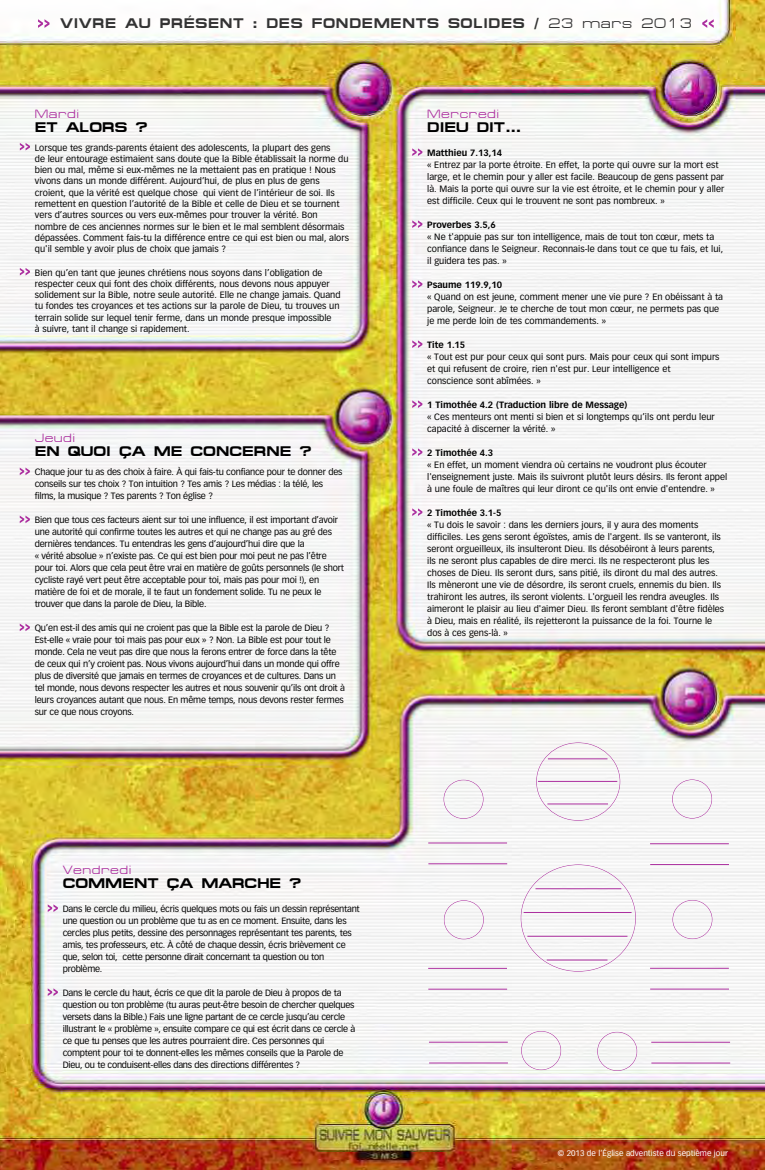
<style>
.page{position:relative;width:765px;height:1170px;background:#fff}
.page>*{position:absolute;margin:0;border:0;box-sizing:border-box;transform-origin:0 0}
.t1{font:700 expanded 14px "Micro FLF";color:#000}
.t2{font:700 expanded 14px "Micro FLF";letter-spacing:.05em;color:#333;scale:.95 1}
.t3{font:expanded 12px "Micro FLF";letter-spacing:.05em;color:#ac2f9f}
.t4{font:9px/12px "Vectora LH";color:#000}
.t5{font:9px/12px "Vectora LH";letter-spacing:-.02em;color:#000}
.t6{font:9px/12px "Vectora LH";letter-spacing:-.025em;color:#000}
.t7{font:700 9px "Vectora LH";color:#000}
.t8{font:8px "Vectora LH";color:#fff}
.s1{font-weight:400}
</style>
<div class="page">
<img style="left:0;top:0;width:765px;height:1170px">
<svg style="left:412px;top:508px;width:10px;height:8px"></svg>
<svg style="left:412px;top:448px;width:10px;height:8px"></svg>
<svg style="left:412px;top:400px;width:10px;height:8px"></svg>
<svg style="left:412px;top:340px;width:10px;height:8px"></svg>
<svg style="left:412px;top:280px;width:10px;height:8px"></svg>
<svg style="left:412px;top:220px;width:10px;height:8px"></svg>
<svg style="left:412px;top:148px;width:10px;height:8px"></svg>
<svg style="left:48px;top:904px;width:10px;height:8px"></svg>
<svg style="left:48px;top:988px;width:10px;height:8px"></svg>
<svg style="left:20px;top:268px;width:10px;height:8px"></svg>
<svg style="left:20px;top:143px;width:10px;height:7px"></svg>
<svg style="left:20px;top:624px;width:10px;height:7px"></svg>
<svg style="left:20px;top:516px;width:10px;height:7px"></svg>
<svg style="left:20px;top:468px;width:10px;height:7px"></svg>
<svg style="left:38px;top:19px;width:12px;height:9px"></svg>
<svg style="left:702px;top:19px;width:12px;height:9px"></svg>
<div style="left:536px;top:742px;width:84px;height:79px;border:1px solid #ac2f9f;border-radius:50%"></div>
<div style="left:597px;top:1032px;width:40px;height:39px;border:1px solid #ac2f9f;border-radius:50%"></div>
<div style="left:521px;top:1031px;width:40px;height:39px;border:1px solid #ac2f9f;border-radius:50%"></div>
<div style="left:672px;top:779px;width:40px;height:40px;border:1px solid #ac2f9f;border-radius:50%"></div>
<div style="left:672px;top:900px;width:40px;height:39px;border:1px solid #ac2f9f;border-radius:50%"></div>
<div style="left:444px;top:780px;width:40px;height:39px;border:1px solid #ac2f9f;border-radius:50%"></div>
<div style="left:444px;top:900px;width:40px;height:39px;border:1px solid #ac2f9f;border-radius:50%"></div>
<hr style="left:428px;top:968px;width:79px;height:1px;background:#ac2f9f">
<hr style="left:428px;top:989px;width:79px;height:1px;background:#ac2f9f">
<hr style="left:650px;top:968px;width:79px;height:1px;background:#ac2f9f">
<hr style="left:650px;top:989px;width:79px;height:1px;background:#ac2f9f">
<hr style="left:650px;top:844px;width:79px;height:1px;background:#ac2f9f">
<hr style="left:650px;top:864px;width:79px;height:1px;background:#ac2f9f">
<hr style="left:428px;top:843px;width:79px;height:1px;background:#ac2f9f">
<hr style="left:428px;top:864px;width:79px;height:1px;background:#ac2f9f">
<hr style="left:429px;top:1042px;width:79px;height:1px;background:#ac2f9f">
<hr style="left:429px;top:1063px;width:79px;height:1px;background:#ac2f9f">
<hr style="left:651px;top:1042px;width:79px;height:1px;background:#ac2f9f">
<hr style="left:651px;top:1063px;width:79px;height:1px;background:#ac2f9f">
<hr style="left:536px;top:888px;width:85px;height:1px;background:#ac2f9f">
<hr style="left:524px;top:912px;width:108px;height:1px;background:#ac2f9f">
<hr style="left:527px;top:936px;width:100px;height:1px;background:#ac2f9f">
<hr style="left:547px;top:960px;width:61px;height:1px;background:#ac2f9f">
<hr style="left:548px;top:759px;width:59px;height:1px;background:#ac2f9f">
<hr style="left:538px;top:781px;width:79px;height:1px;background:#ac2f9f">
<hr style="left:547px;top:804px;width:61px;height:1px;background:#ac2f9f">
<h1 class="t2" style="left:60px;top:15px;width:666px">VIVRE AU PRÉSENT : DES FONDEMENTS SOLIDES / <span class="s1">23 mars 2013</span></h1>
<h2 class="t3" style="left:35px;top:107px;width:46px">Mardi</h2>
<h1 class="t1" style="left:35px;top:119px;width:114px">ET ALORS ?</h1>
<p class="t4" style="left:35px;top:142px;width:316px;line-height:11.3px">Lorsque tes grands-parents étaient des adolescents, la plupart des gens<br>de leur entourage estimaient sans doute que la Bible établissait la norme du bien ou mal, même si eux-mêmes ne la mettaient pas en pratique ! Nous vivons dans un monde différent. Aujourd’hui, de plus en plus de gens croient, que la vérité est quelque chose qui vient de l’intérieur de soi. Ils remettent en question l’autorité de la Bible et celle de Dieu et se tournent vers d’autres sources ou vers eux-mêmes pour trouver la vérité. Bon nombre de ces anciennes normes sur le bien et le mal semblent désormais dépassées. Comment fais-tu la différence entre ce qui est bien ou mal, alors qu'il semble y avoir plus de choix que jamais ?</p>
<p class="t4" style="left:35px;top:267px;width:307px;line-height:11.3px">Bien qu’en tant que jeunes chrétiens nous soyons dans l’obligation de respecter ceux qui font des choix différents, nous devons nous appuyer solidement sur la Bible, notre seule autorité. Elle ne change jamais. Quand tu fondes tes croyances et tes actions sur la parole de Dieu, tu trouves un terrain solide sur lequel tenir ferme, dans un monde presque impossible<br>à suivre, tant il change si rapidement.</p>
<h2 class="t3" style="left:35px;top:431px;width:42px">Jeudi</h2>
<h1 class="t1" style="left:35px;top:443px;width:278px">EN QUOI ÇA ME CONCERNE ?</h1>
<p class="t5" style="left:35px;top:467px;width:309px">Chaque jour tu as des choix à faire. À qui fais-tu confiance pour te donner des conseils sur tes choix ? Ton intuition ? Tes amis ? Les médias : la télé, les films, la musique ? Tes parents ? Ton église ?</p>
<p class="t5" style="left:35px;top:515px;width:311px">Bien que tous ces facteurs aient sur toi une influence, il est important d’avoir une autorité qui confirme toutes les autres et qui ne change pas au gré des dernières tendances. Tu entendras les gens d’aujourd’hui dire que la<br>« vérité absolue » n’existe pas. Ce qui est bien pour moi peut ne pas l’être pour toi. Alors que cela peut être vrai en matière de goûts personnels (le short cycliste rayé vert peut être acceptable pour toi, mais pas pour moi !), en matière de foi et de morale, il te faut un fondement solide. Tu ne peux le trouver que dans la parole de Dieu, la Bible.</p>
<p class="t5" style="left:35px;top:623px;width:312px">Qu’en est-il des amis qui ne croient pas que la Bible est la parole de Dieu ?<br>Est-elle « vraie pour toi mais pas pour eux » ? Non. La Bible est pour tout le monde. Cela ne veut pas dire que nous la ferons entrer de force dans la tête de ceux qui n’y croient pas. Nous vivons aujourd’hui dans un monde qui offre plus de diversité que jamais en termes de croyances et de cultures. Dans un tel monde, nous devons respecter les autres et nous souvenir qu’ils ont droit à leurs croyances autant que nous. En même temps, nous devons rester fermes sur ce que nous croyons.</p>
<h2 class="t3" style="left:63px;top:863px;width:70px">Vendredi</h2>
<h1 class="t1" style="left:63px;top:875px;width:240px">COMMENT ÇA MARCHE ?</h1>
<p class="t6" style="left:63px;top:903px;width:299px">Dans le cercle du milieu, écris quelques mots ou fais un dessin représentant une question ou un problème que tu as en ce moment. Ensuite, dans les cercles plus petits, dessine des personnages représentant tes parents, tes amis, tes professeurs, etc. À côté de chaque dessin, écris brièvement ce que, selon toi, cette personne dirait concernant ta question ou ton problème.</p>
<p class="t6" style="left:63px;top:987px;width:294px">Dans le cercle du haut, écris ce que dit la parole de Dieu à propos de ta question ou ton problème (tu auras peut-être besoin de chercher quelques versets dans la Bible.) Fais une ligne partant de ce cercle jusqu’au cercle illustrant le « problème », ensuite compare ce qui est écrit dans ce cercle à ce que tu penses que les autres pourraient dire. Ces personnes qui comptent pour toi te donnent-elles les mêmes conseils que la Parole de Dieu, ou te conduisent-elles dans des directions différentes ?</p>
<h2 class="t3" style="left:427px;top:107px;width:73px">Mercredi</h2>
<h1 class="t1" style="left:427px;top:119px;width:95px">DIEU DIT…</h1>
<p class="t7" style="left:427px;top:149px;width:76px">Matthieu 7.13,14</p>
<p class="t4" style="left:427px;top:159px;width:299px">« Entrez par la porte étroite. En effet, la porte qui ouvre sur la mort est large, et le chemin pour y aller est facile. Beaucoup de gens passent par là. Mais la porte qui ouvre sur la vie est étroite, et le chemin pour y aller est difficile. Ceux qui le trouvent ne sont pas nombreux. »</p>
<p class="t7" style="left:427px;top:221px;width:70px">Proverbes 3.5,6</p>
<p class="t4" style="left:427px;top:231px;width:298px">« Ne t'appuie pas sur ton intelligence, mais de tout ton cœur, mets ta confiance dans le Seigneur. Reconnais-le dans tout ce que tu fais, et lui, il guidera tes pas. »</p>
<p class="t7" style="left:427px;top:281px;width:76px">Psaume 119.9,10</p>
<p class="t4" style="left:427px;top:291px;width:297px">« Quand on est jeune, comment mener une vie pure ? En obéissant à ta parole, Seigneur. Je te cherche de tout mon cœur, ne permets pas que je me perde loin de tes commandements. »</p>
<p class="t7" style="left:427px;top:341px;width:40px">Tite 1.15</p>
<p class="t4" style="left:427px;top:351px;width:294px">« Tout est pur pour ceux qui sont purs. Mais pour ceux qui sont impurs et qui refusent de croire, rien n'est pur. Leur intelligence et<br>conscience sont abîmées. »</p>
<p class="t7" style="left:427px;top:401px;width:202px">1 Timothée 4.2 (Traduction libre de Message)</p>
<p class="t4" style="left:427px;top:411px;width:289px">« Ces menteurs ont menti si bien et si longtemps qu’ils ont perdu leur capacité à discerner la vérité. »</p>
<p class="t7" style="left:427px;top:449px;width:67px">2 Timothée 4.3</p>
<p class="t4" style="left:427px;top:459px;width:301px">« En effet, un moment viendra où certains ne voudront plus écouter l'enseignement juste. Mais ils suivront plutôt leurs désirs. Ils feront appel à une foule de maîtres qui leur diront ce qu'ils ont envie d'entendre. »</p>
<p class="t7" style="left:427px;top:509px;width:76px">2 Timothée 3.1-5</p>
<p class="t4" style="left:427px;top:519px;width:298px">« Tu dois le savoir : dans les derniers jours, il y aura des moments difficiles. Les gens seront égoïstes, amis de l'argent. Ils se vanteront, ils seront orgueilleux, ils insulteront Dieu. Ils désobéiront à leurs parents, ils ne seront plus capables de dire merci. Ils ne respecteront plus les choses de Dieu. Ils seront durs, sans pitié, ils diront du mal des autres.<br>Ils mèneront une vie de désordre, ils seront cruels, ennemis du bien. Ils trahiront les autres, ils seront violents. L'orgueil les rendra aveugles. Ils aimeront le plaisir au lieu d'aimer Dieu. Ils feront semblant d'être fidèles à Dieu, mais en réalité, ils rejetteront la puissance de la foi. Tourne le dos à ces gens-là. »</p>
<p class="t8" style="left:558px;top:1149px;width:172px">© 2013 de l’Église adventiste du septième jour</p>
</div>
